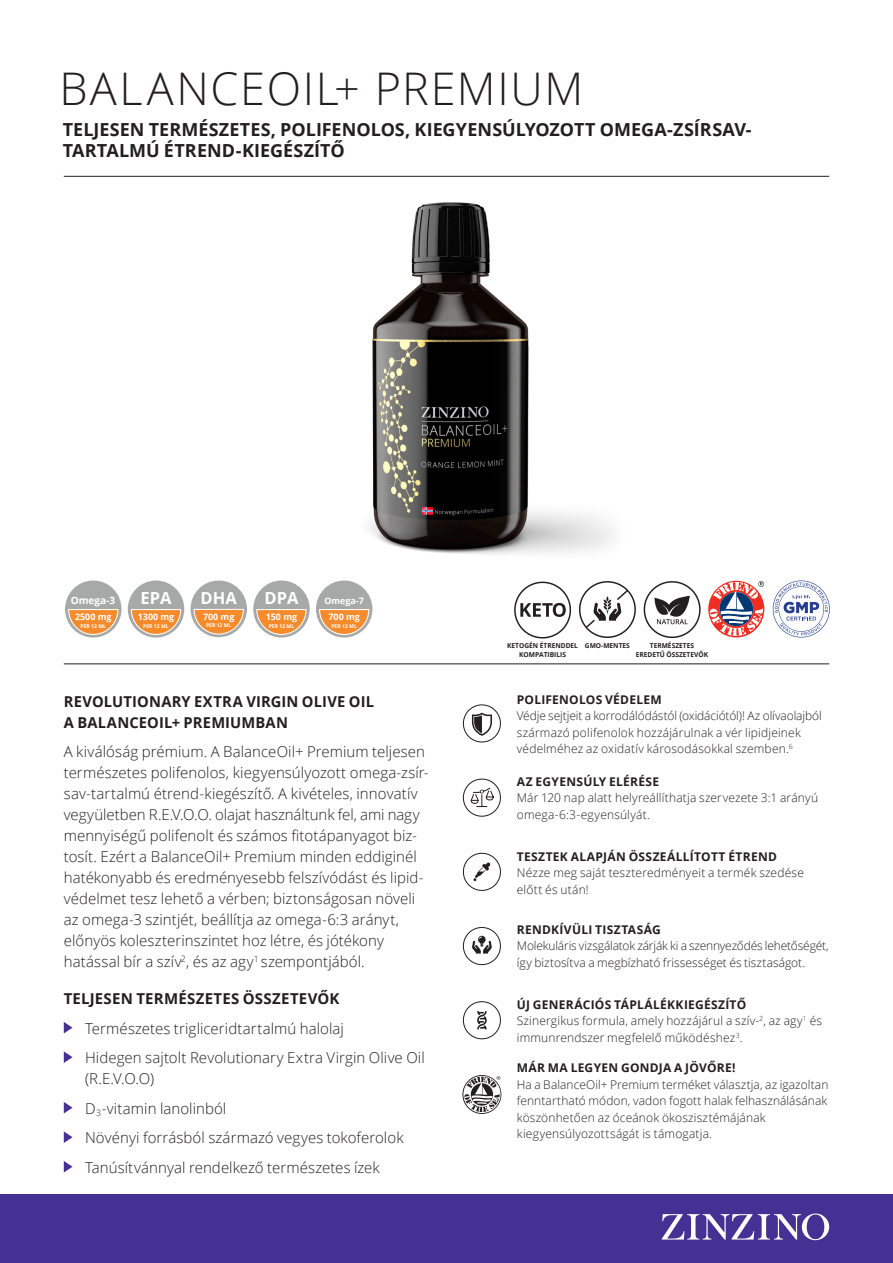
<style>
.page{position:relative;width:893px;height:1263px;background:#fff}
.page>*{position:absolute;margin:0;border:0;box-sizing:border-box;transform-origin:0 0}
.t1{font:300 45px "Open Sans";letter-spacing:.04em;color:#231f20}
.t2{font:700 18px/21px "Open Sans";letter-spacing:.005em;color:#231f20}
.t3{font:700 16.65px "Open Sans";color:#fff}
.t4{font:700 16.5px "Open Sans";color:#fff}
.Brödtext_ingress_Lig{font:300 15px/21px "Open Sans";letter-spacing:.005em;color:#231f20}
.Punktlista_Light_10{font:300 15px/21px "Open Sans";letter-spacing:.005em;color:#231f20}
.Brödtext_ingress_Lig-2{font:700 15px/21px "Open Sans";letter-spacing:.015em;color:#231f20}
.Brödtext_Light_8_11{font:300 12px/16.5px "Open Sans";letter-spacing:.01em;color:#231f20}
.Brödtext_Light_8_11-2{font:700 12px "Open Sans";letter-spacing:.025em;color:#231f20}
.t5{font:700 10.05px "Open Sans";color:#fff}
.t6{font:700 9px "Open Sans";color:#fff}
.t7{font:700 8.85px "Open Sans";color:#fff}
.t8{font:700 6.75px/9px "Open Sans";color:#231f20;text-align:center}
.t9{font:700 5.1px "Open Sans";color:#fff}
</style>
<div class="page">
<div style="left:0;top:1194px;width:893px;height:69px;background:#443193"></div>
<svg style="left:662px;top:1213px;width:167px;height:27px"></svg>
<img style="left:257px;top:175px;width:389px;height:422px">
<svg style="left:773px;top:580px;width:57px;height:57px"></svg>
<svg style="left:708px;top:580px;width:57px;height:58px"></svg>
<div style="left:65px;top:580px;width:57px;height:57px;background:#a7a9a9;border-radius:50%"></div>
<svg style="left:68px;top:609px;width:51px;height:26px"></svg>
<div style="left:128px;top:580px;width:56px;height:57px;background:#a7a9a9;border-radius:50%"></div>
<svg style="left:130px;top:609px;width:52px;height:26px"></svg>
<div style="left:190px;top:580px;width:57px;height:57px;background:#a7a9a9;border-radius:50%"></div>
<svg style="left:193px;top:609px;width:51px;height:26px"></svg>
<div style="left:253px;top:580px;width:57px;height:57px;background:#a7a9a9;border-radius:50%"></div>
<svg style="left:256px;top:609px;width:51px;height:26px"></svg>
<div style="left:316px;top:580px;width:56px;height:57px;background:#a7a9a9;border-radius:50%"></div>
<svg style="left:319px;top:609px;width:51px;height:26px"></svg>
<svg style="left:462px;top:704px;width:39px;height:39px"></svg>
<svg style="left:462px;top:778px;width:39px;height:39px"></svg>
<svg style="left:462px;top:852px;width:39px;height:39px"></svg>
<svg style="left:462px;top:927px;width:39px;height:38px"></svg>
<svg style="left:462px;top:1001px;width:39px;height:39px"></svg>
<svg style="left:462px;top:1075px;width:39px;height:39px"></svg>
<svg style="left:463px;top:1076px;width:38px;height:37px"></svg>
<hr style="left:64px;top:664px;width:765px;height:1px;background:#231f20">
<svg style="left:513px;top:581px;width:59px;height:58px"></svg>
<svg style="left:578px;top:580px;width:59px;height:58px"></svg>
<svg style="left:643px;top:580px;width:58px;height:58px"></svg>
<hr style="left:64px;top:176px;width:765px;height:1px;background:#231f20">
<svg style="left:64px;top:1022px;width:9px;height:11px"></svg>
<svg style="left:64px;top:1051px;width:9px;height:12px"></svg>
<svg style="left:64px;top:1102px;width:9px;height:11px"></svg>
<svg style="left:64px;top:1131px;width:9px;height:12px"></svg>
<svg style="left:64px;top:1161px;width:9px;height:11px"></svg>
<p class="t1" style="left:60px;top:57px;width:525px">BALANCEOIL+ PREMIUM</p>
<p class="t2" style="left:63px;top:119px;width:690px">TELJESEN TERMÉSZETES, POLIFENOLOS, KIEGYENSÚLYOZOTT OMEGA-ZSÍRSAV-<br>TARTALMÚ ÉTREND-KIEGÉSZÍTŐ</p>
<p class="t5" style="left:71px;top:593px;width:46px">Omega-3</p>
<p class="t3" style="left:141px;top:586px;width:33px">EPA</p>
<p class="t6" style="left:138px;top:610px;width:38px">1300 mg</p>
<p class="t9" style="left:143px;top:622px;width:27px">PER 12 ML</p>
<p class="t6" style="left:75px;top:610px;width:38px">2500 mg</p>
<p class="t9" style="left:81px;top:622px;width:27px">PER 12 ML</p>
<p class="t4" style="left:201px;top:586px;width:38px">DHA</p>
<p class="t7" style="left:203px;top:610px;width:33px">700 mg</p>
<p class="t9" style="left:206px;top:622px;width:27px">PER 12 ML</p>
<p class="t3" style="left:264px;top:586px;width:35px">DPA</p>
<p class="t6" style="left:266px;top:610px;width:33px">150 mg</p>
<p class="t9" style="left:269px;top:622px;width:27px">PER 12 ML</p>
<p class="t6" style="left:324px;top:594px;width:41px">Omega-7</p>
<p class="t6" style="left:329px;top:610px;width:33px">700 mg</p>
<p class="t9" style="left:331px;top:622px;width:27px">PER 12 ML</p>
<p class="Brödtext_ingress_Lig-2" style="left:64px;top:690px;width:312px">REVOLUTIONARY EXTRA VIRGIN OLIVE OIL<br>A BALANCEOIL+ PREMIUMBAN</p>
<p class="Brödtext_ingress_Lig" style="left:64px;top:741px;width:366px">A kiválóság prémium. A BalanceOil+ Premium teljesen természetes polifenolos, kiegyensúlyozott omega-zsír&shy;sav-tartalmú étrend-kiegészítő. A kivételes, innovatív vegyületben R.E.V.O.O. olajat használtunk fel, ami nagy mennyiségű polifenolt és számos fitotápanyagot biz&shy;tosít. Ezért a BalanceOil+ Premium minden eddiginél hatékonyabb és eredményesebb felszívódást és lipid&shy;védelmet tesz lehető a vérben; biztonságosan növeli az omega-3 szintjét, beállítja az omega-6:3 arányt, előnyös koleszterinszintet hoz létre, és jótékony hatással bír a szív<sup>2</sup>, és az agy<sup>1</sup> szempontjából.</p>
<p class="Brödtext_ingress_Lig-2" style="left:64px;top:988px;width:277px">TELJESEN TERMÉSZETES ÖSSZETEVŐK</p>
<p class="Punktlista_Light_10" style="left:85px;top:1017px;width:260px">Természetes trigliceridtartalmú halolaj</p>
<p class="Punktlista_Light_10" style="left:85px;top:1047px;width:341px">Hidegen sajtolt Revolutionary Extra Virgin Olive Oil (R.E.V.O.O)</p>
<p class="Punktlista_Light_10" style="left:85px;top:1097px;width:143px">D<sub>3</sub>-vitamin lanolinból</p>
<p class="Punktlista_Light_10" style="left:85px;top:1127px;width:320px">Növényi forrásból származó vegyes tokoferolok</p>
<p class="Punktlista_Light_10" style="left:85px;top:1156px;width:296px">Tanúsítvánnyal rendelkező természetes ízek</p>
<p class="t8" style="left:507px;top:641px;width:72px">KETOGÉN ÉTRENDDEL<br>KOMPATIBILIS</p>
<p class="t8" style="left:585px;top:640px;width:46px">GMO-MENTES</p>
<p class="t8" style="left:636px;top:640px;width:74px">TERMÉSZETES<br>EREDETŰ ÖSSZETEVŐK</p>
<p class="Brödtext_Light_8_11-2" style="left:517px;top:691px;width:146px">POLIFENOLOS VÉDELEM</p>
<p class="Brödtext_Light_8_11" style="left:517px;top:707px;width:306px">Védje sejtjeit a korrodálódástól (oxidációtól)! Az olívaolajból származó polifenolok hozzájárulnak a vér lipidjeinek védelméhez az oxidatív károsodásokkal szemben.<sup>6</sup></p>
<p class="Brödtext_Light_8_11-2" style="left:517px;top:773px;width:144px">AZ EGYENSÚLY ELÉRÉSE</p>
<p class="Brödtext_Light_8_11" style="left:517px;top:789px;width:303px">Már 120 nap alatt helyreállíthatja szervezete 3:1 arányú omega-6:3-egyensúlyát.</p>
<p class="Brödtext_Light_8_11-2" style="left:517px;top:848px;width:262px">TESZTEK ALAPJÁN ÖSSZEÁLLÍTOTT ÉTREND</p>
<p class="Brödtext_Light_8_11" style="left:517px;top:864px;width:289px">Nézze meg saját teszteredményeit a termék szedése előtt és után!</p>
<p class="Brödtext_Light_8_11-2" style="left:517px;top:921px;width:146px">RENDKÍVÜLI TISZTASÁG</p>
<p class="Brödtext_Light_8_11" style="left:517px;top:937px;width:313px">Molekuláris vizsgálatok zárják ki a szennyeződés lehetőségét, így biztosítva a megbízható frissességet és tisztaságot.</p>
<p class="Brödtext_Light_8_11-2" style="left:517px;top:996px;width:231px">ÚJ GENERÁCIÓS TÁPLÁLÉKKIEGÉSZÍTŐ</p>
<p class="Brödtext_Light_8_11" style="left:517px;top:1012px;width:307px">Szinergikus formula, amely hozzájárul a szív-<sup>2</sup>, az agy<sup>1</sup> és immunrendszer megfelelő működéshez<sup>3</sup>.</p>
<p class="Brödtext_Light_8_11-2" style="left:517px;top:1059px;width:220px">MÁR MA LEGYEN GONDJA A JÖVŐRE!</p>
<p class="Brödtext_Light_8_11" style="left:517px;top:1076px;width:313px">Ha a BalanceOil+ Premium terméket választja, az igazoltan fenntartható módon, vadon fogott halak felhasználásának köszönhetően az óceánok ökoszisztémájának kiegyensúlyozottságát is támogatja.</p>
</div>
